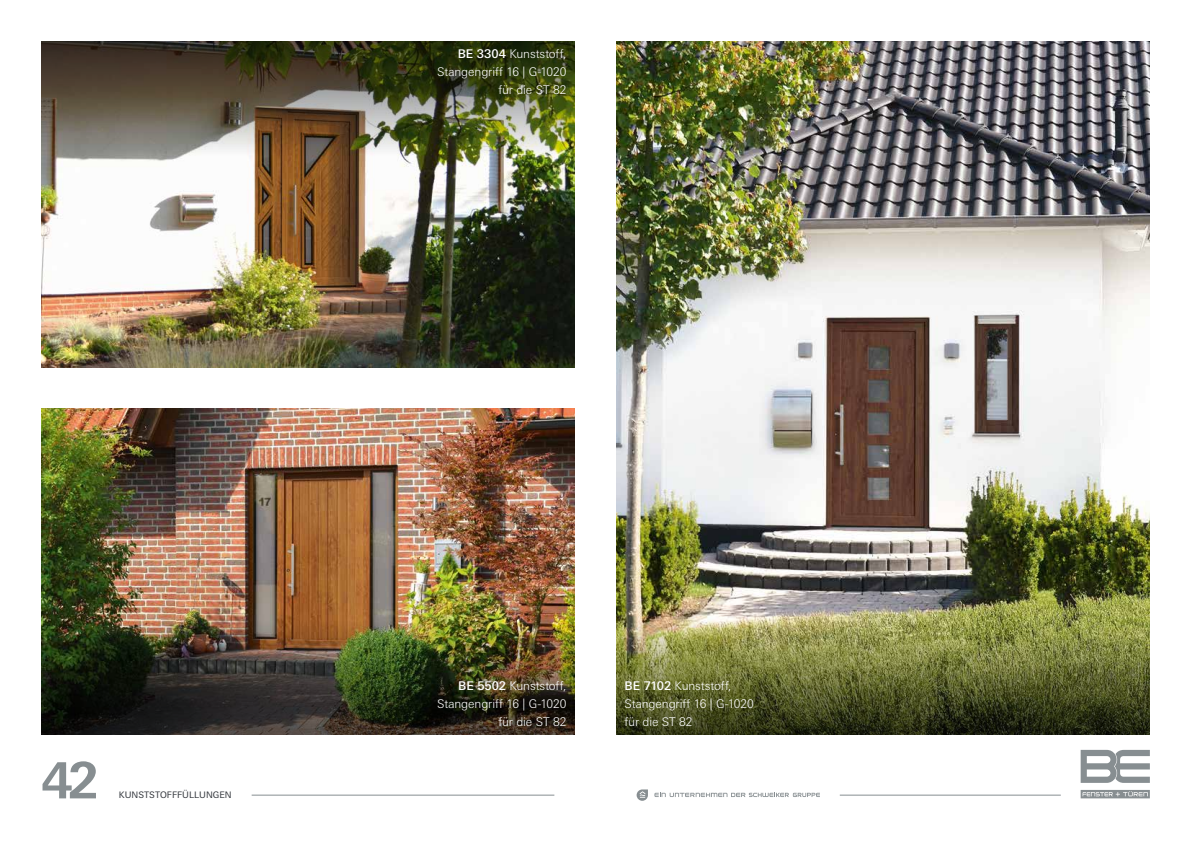
<style>
.page{position:relative;width:1191px;height:842px;background:#fff}
.page>*{position:absolute;margin:0;border:0;box-sizing:border-box;transform-origin:0 0}
.t1{font:700 50px "LT Univers Basic";color:#878e91}
.t2{font:300 12px/18px "LT Univers Basic";letter-spacing:-.01em;color:#fff;text-align:right}
.t3{font:9px "LT Univers Basic";color:#33373d}
.s1{font-weight:500}
</style>
<div class="page">
<img style="left:616px;top:41px;width:533px;height:574px">
<img style="left:41px;top:160px;width:534px;height:207px">
<img style="left:41px;top:408px;width:534px;height:207px">
<img style="left:41px;top:41px;width:534px;height:119px">
<img style="left:41px;top:615px;width:534px;height:119px">
<svg style="left:616px;top:615px;width:533px;height:119px;background:#6b6e39"></svg>
<svg style="left:654px;top:793px;width:166px;height:4px"></svg>
<svg style="left:636px;top:789px;width:12px;height:12px"></svg>
<hr style="left:252px;top:795px;width:302px;height:1px;background:#878e91">
<hr style="left:839px;top:795px;width:221px;height:1px;background:#878e91">
<svg style="left:1080px;top:790px;width:69px;height:8px"></svg>
<svg style="left:1080px;top:750px;width:69px;height:33px"></svg>
<p class="t2" style="left:437px;top:45px;width:131px"><span class="s1">BE 3304</span> Kunststoff,<br>Stangengriff 16 | G-1020 für die ST 82</p>
<h1 class="t1" style="left:41px;top:750px;width:59px">42</h1>
<p class="t3" style="left:119px;top:790px;width:114px">KUNSTSTOFFFÜLLUNGEN</p>
<p class="t2" style="left:437px;top:676px;width:131px"><span class="s1">BE 5502</span> Kunststoff,<br>Stangengriff 16 | G-1020 für die ST 82</p>
<p class="t2" style="left:624px;top:676px;width:131px;text-align:left"><span class="s1">BE 7102</span> Kunststoff,<br>Stangengriff 16 | G-1020 für die ST 82</p>
</div>
